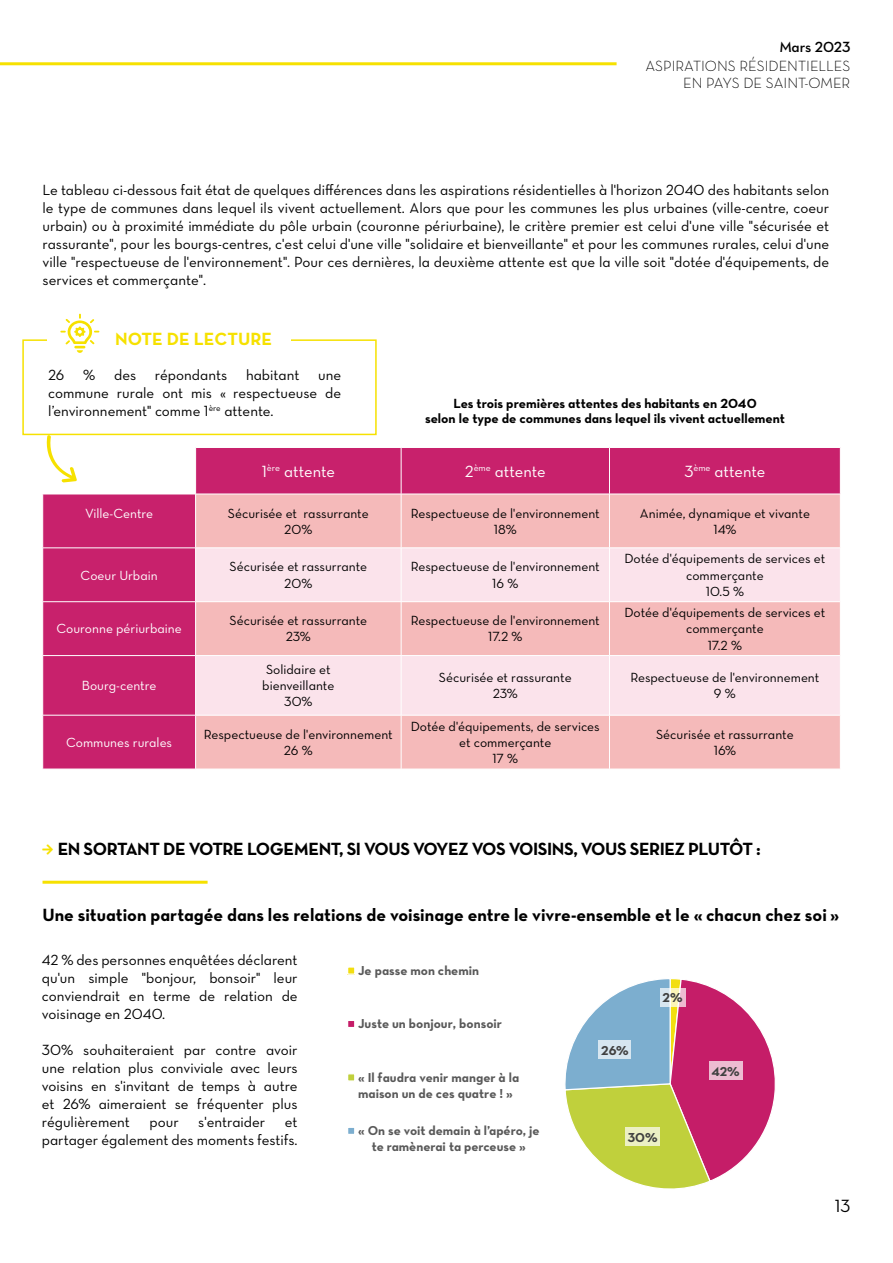
<style>
.page{position:relative;width:893px;height:1263px;background:#fff}
.page>*{position:absolute;margin:0;border:0;box-sizing:border-box;transform-origin:0 0}
.t1{font:18px "Neutra Text Bold Alt";letter-spacing:-.005em;color:#000}
.t2{font:18px "Neutra Text Bold Alt";letter-spacing:-.025em;color:#000}
.t3{font:18px "Neutra Text Bold Alt";color:#f6e100}
.t4{font:18px "Neutra Text Book Alt";color:#000}
.t5{font:16.5px "Neutra Text Book Alt";letter-spacing:-.005em;color:#fff}
.t6{font:15px/18px "Neutra Text Book Alt";color:#000;text-align:justify}
.t7{font:15px/16.5px "Neutra Text Light Alt";color:#000;text-align:right}
.t8{font:15px "Neutra Text Demi Alt";letter-spacing:-.005em;color:#000}
.t9{font:13.5px/16.2px "Neutra Text Book Alt";color:#000;text-align:center}
.t10{font:13.5px/15px "Neutra Text Bold Alt";color:#000;text-align:center}
.t11{font:13.5px "Neutra Text Book Alt";color:#fff}
.t12{font:13.2px/15.9px "Neutra Text Bold Alt";color:#595959}
.t13{font:13.2px "Neutra Text Bold Alt";color:#404040}
.s1{color:#f6e100}
</style>
<div class="page">
<hr style="left:0;top:62px;width:617px;height:3px;background:#f6e100">
<svg style="left:565px;top:979px;width:210px;height:210px"></svg>
<div style="left:660px;top:988px;width:25px;height:19px;background:#fff;opacity:.7"></div>
<div style="left:709px;top:1062px;width:33px;height:18px;background:#edbbd1"></div>
<div style="left:625px;top:1128px;width:35px;height:18px;background:#ecf0c4"></div>
<div style="left:599px;top:1040px;width:32px;height:19px;background:#d7e6f0"></div>
<div style="left:348px;top:967px;width:7px;height:7px;background:#f2de10"></div>
<div style="left:347px;top:966px;width:8px;height:9px;border:1px solid #fff"></div>
<div style="left:347px;top:1020px;width:8px;height:8px;background:#c51d68;border:1px solid #fff"></div>
<div style="left:347px;top:1073px;width:8px;height:9px;background:#c0d03c;border:1px solid #fff"></div>
<div style="left:347px;top:1127px;width:8px;height:8px;background:#7caecf;border:1px solid #fff"></div>
<svg style="left:43px;top:448px;width:797px;height:321px;background:#cc3378"></svg>
<div style="left:196px;top:495px;width:644px;height:274px;background:#f5baba"></div>
<svg style="left:196px;top:549px;width:644px;height:166px;background:#f9d5db"></svg>
<hr style="left:195px;top:448px;width:1px;height:46px;background:#fff">
<hr style="left:401px;top:448px;width:1px;height:46px;background:#fff">
<hr style="left:609px;top:448px;width:1px;height:46px;background:#fff">
<hr style="left:43px;top:494px;width:153px;height:1px;background:#fff">
<hr style="left:196px;top:494px;width:205px;height:1px;background:#fff">
<hr style="left:195px;top:494px;width:1px;height:54px;background:#fff">
<hr style="left:401px;top:494px;width:208px;height:1px;background:#fff">
<hr style="left:401px;top:494px;width:1px;height:54px;background:#fff">
<hr style="left:609px;top:494px;width:231px;height:1px;background:#fff">
<hr style="left:609px;top:494px;width:1px;height:54px;background:#fff">
<hr style="left:43px;top:548px;width:153px;height:1px;background:#fff">
<hr style="left:196px;top:548px;width:205px;height:1px;background:#fff">
<hr style="left:195px;top:548px;width:1px;height:53px;background:#fff">
<hr style="left:401px;top:548px;width:208px;height:1px;background:#fff">
<hr style="left:401px;top:548px;width:1px;height:53px;background:#fff">
<hr style="left:609px;top:548px;width:231px;height:1px;background:#fff">
<hr style="left:609px;top:548px;width:1px;height:53px;background:#fff">
<hr style="left:43px;top:601px;width:153px;height:1px;background:#fff">
<hr style="left:196px;top:601px;width:205px;height:1px;background:#fff">
<hr style="left:195px;top:602px;width:1px;height:53px;background:#fff">
<hr style="left:401px;top:601px;width:208px;height:1px;background:#fff">
<hr style="left:401px;top:602px;width:1px;height:53px;background:#fff">
<hr style="left:609px;top:601px;width:231px;height:1px;background:#fff">
<hr style="left:609px;top:602px;width:1px;height:53px;background:#fff">
<hr style="left:43px;top:655px;width:153px;height:1px;background:#fff">
<hr style="left:196px;top:655px;width:205px;height:1px;background:#fff">
<hr style="left:195px;top:656px;width:1px;height:59px;background:#fff">
<hr style="left:401px;top:655px;width:208px;height:1px;background:#fff">
<hr style="left:401px;top:656px;width:1px;height:59px;background:#fff">
<hr style="left:609px;top:655px;width:231px;height:1px;background:#fff">
<hr style="left:609px;top:656px;width:1px;height:59px;background:#fff">
<hr style="left:43px;top:715px;width:153px;height:1px;background:#fff">
<hr style="left:196px;top:715px;width:205px;height:1px;background:#fff">
<hr style="left:195px;top:715px;width:1px;height:54px;background:#fff">
<hr style="left:401px;top:715px;width:208px;height:1px;background:#fff">
<hr style="left:401px;top:715px;width:1px;height:54px;background:#fff">
<hr style="left:609px;top:715px;width:231px;height:1px;background:#fff">
<hr style="left:609px;top:715px;width:1px;height:54px;background:#fff">
<hr style="left:43px;top:881px;width:165px;height:3px;background:#f6e100">
<div style="left:22px;top:339px;width:355px;height:96px;border:2px solid #f6e100"></div>
<div style="left:47px;top:322px;width:243px;height:32px;background:#fff"></div>
<svg style="left:60px;top:314px;width:39px;height:39px"></svg>
<svg style="left:46px;top:435px;width:31px;height:47px"></svg>
<p class="t8" style="left:779px;top:38px;width:73px">Mars 2023</p>
<p class="t7" style="left:645px;top:58px;width:206px">ASPIRATIONS RÉSIDENTIELLES<br>EN PAYS DE SAINT-OMER</p>
<p class="t6" style="left:43px;top:181px;width:788px">Le tableau ci-dessous fait état de quelques différences dans les aspirations résidentielles à l'horizon 2040 des habitants selon le type de communes dans lequel ils vivent actuellement. Alors que pour les communes les plus urbaines (ville-centre, coeur urbain) ou à proximité immédiate du pôle urbain (couronne périurbaine), le critère premier est celui d'une ville "sécurisée et rassurante", pour les bourgs-centres, c'est celui d'une ville "solidaire et bienveillante" et pour les communes rurales, celui d'une ville "respectueuse de l'environnement". Pour ces dernières, la deuxième attente est que la ville soit "dotée d'équipements, de services et commerçante".</p>
<p class="t3" style="left:115px;top:327px;width:158px">NOTE DE LECTURE</p>
<p class="t6" style="left:48px;top:365px;width:295px">26 % des répondants habitant une commune rurale ont mis « respectueuse de l’environnement" comme 1<sup>ère</sup> attente.</p>
<p class="t10" style="left:425px;top:396px;width:362px">Les trois premières attentes des habitants en 2040<br>selon le type de communes dans lequel ils vivent actuellement</p>
<p class="t5" style="left:262px;top:461px;width:75px">1<sup>ère</sup> attente</p>
<p class="t5" style="left:465px;top:461px;width:82px">2<sup>ème</sup> attente</p>
<p class="t5" style="left:684px;top:461px;width:83px">3<sup>ème</sup> attente</p>
<p class="t11" style="left:85px;top:505px;width:70px">Ville-Centre</p>
<p class="t9" style="left:228px;top:505px;width:142px">Sécurisée et rassurrante<br>20%</p>
<p class="t9" style="left:411px;top:505px;width:190px">Respectueuse de l'environnement<br>18%</p>
<p class="t9" style="left:640px;top:505px;width:172px">Animée, dynamique et vivante<br>14%</p>
<p class="t11" style="left:81px;top:567px;width:79px">Coeur Urbain</p>
<p class="t9" style="left:230px;top:558px;width:139px">Sécurisée et rassurrante<br>20%</p>
<p class="t9" style="left:411px;top:558px;width:190px">Respectueuse de l'environnement<br>16 %</p>
<p class="t9" style="left:624px;top:550px;width:202px">Dotée d'équipements de services et commerçante<br>10.5 %</p>
<p class="t11" style="left:56px;top:621px;width:127px">Couronne périurbaine</p>
<p class="t9" style="left:230px;top:612px;width:139px">Sécurisée et rassurrante<br>23%</p>
<p class="t9" style="left:411px;top:612px;width:190px">Respectueuse de l'environnement<br>17.2 %</p>
<p class="t9" style="left:624px;top:604px;width:202px">Dotée d'équipements de services et commerçante<br>17.2 %</p>
<p class="t11" style="left:82px;top:677px;width:76px">Bourg-centre</p>
<p class="t9" style="left:262px;top:661px;width:74px">Solidaire et bienveillante<br>30%</p>
<p class="t9" style="left:439px;top:669px;width:134px">Sécurisée et rassurante<br>23%</p>
<p class="t9" style="left:630px;top:669px;width:190px">Respectueuse de l'environnement<br>9 %</p>
<p class="t11" style="left:66px;top:734px;width:108px">Communes rurales</p>
<p class="t9" style="left:204px;top:726px;width:190px">Respectueuse de l'environnement<br>26 %</p>
<p class="t9" style="left:411px;top:718px;width:190px">Dotée d'équipements, de services et commerçante<br>17 %</p>
<p class="t9" style="left:656px;top:726px;width:139px">Sécurisée et rassurrante<br>16%</p>
<p class="t2" style="left:43px;top:838px;width:720px"><span class="s1">★</span> EN SORTANT DE VOTRE LOGEMENT, SI VOUS VOYEZ VOS VOISINS, VOUS SERIEZ PLUTÔT :</p>
<p class="t1" style="left:43px;top:904px;width:798px">Une situation partagée dans les relations de voisinage entre le vivre-ensemble et le « chacun chez soi »</p>
<p class="t6" style="left:42px;top:950px;width:257px">42 % des personnes enquêtées déclarent qu'un simple "bonjour, bonsoir" leur conviendrait en terme de relation de voisinage en 2040.</p>
<p class="t6" style="left:42px;top:1040px;width:257px">30% souhaiteraient par contre avoir une relation plus conviviale avec leurs voisins en s'invitant de temps à autre et 26% aimeraient se fréquenter plus régulièrement</p>
<p class="t6" style="left:149px;top:1112px;width:31px">pour</p>
<p class="t6" style="left:198px;top:1112px;width:69px">s'entraider</p>
<p class="t6" style="left:42px;top:1112px;width:257px;text-align:right">et<br>partager également des moments festifs.</p>
<p class="t12" style="left:358px;top:962px;width:123px">Je passe mon chemin</p>
<p class="t12" style="left:358px;top:1015px;width:145px">Juste un bonjour, bonsoir</p>
<p class="t12" style="left:358px;top:1069px;width:163px">« Il faudra venir manger à la maison un de ces quatre ! »</p>
<p class="t12" style="left:358px;top:1122px;width:183px;text-align:center">« On se voit demain à l’apéro, je te ramènerai ta perceuse »</p>
<p class="t13" style="left:601px;top:1042px;width:29px">26%</p>
<p class="t13" style="left:663px;top:990px;width:21px">2%</p>
<p class="t13" style="left:628px;top:1129px;width:31px">30%</p>
<p class="t13" style="left:711px;top:1063px;width:30px">42%</p>
<p class="t4" style="left:835px;top:1195px;width:17px">13</p>
</div>
